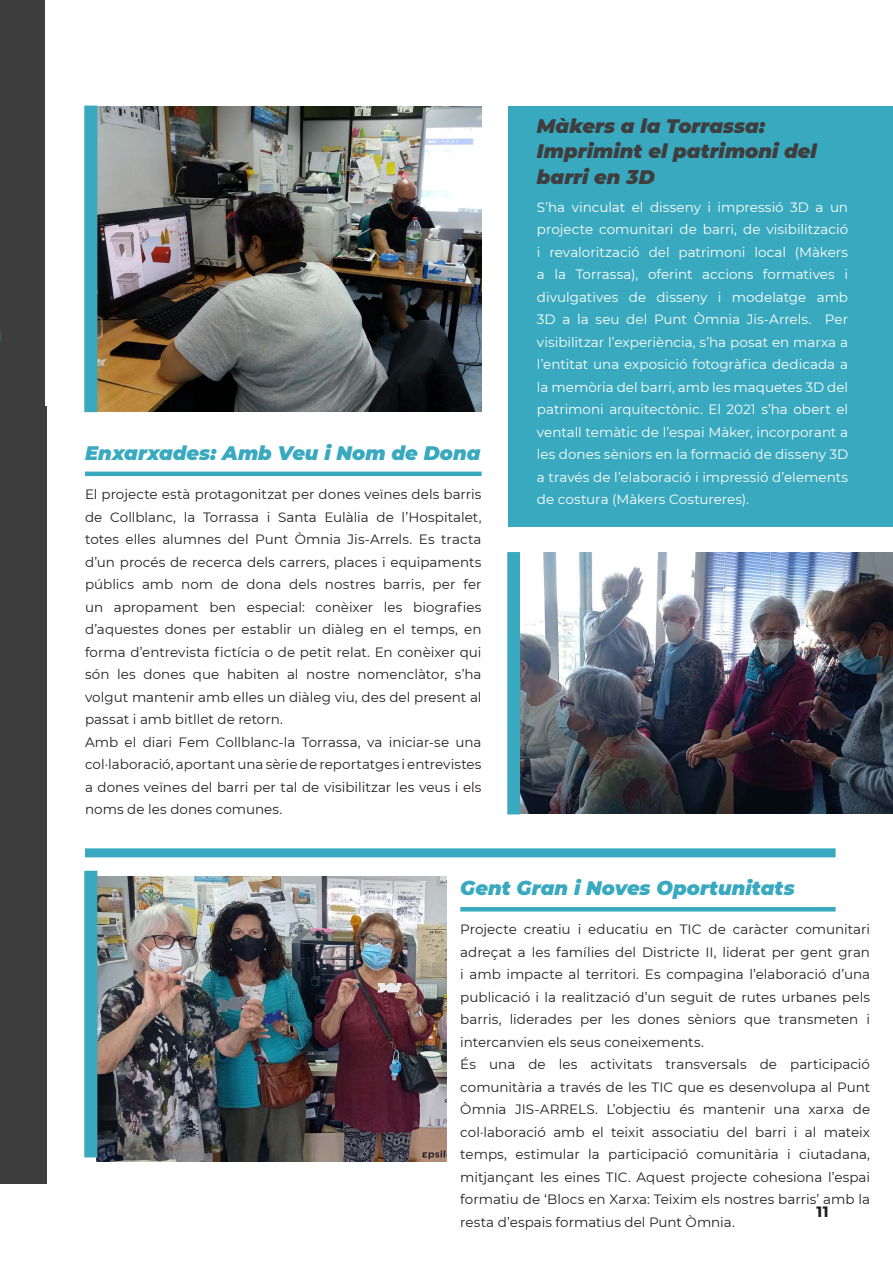
<style>
.page{position:relative;width:893px;height:1263px;background:#fff}
.page>*{position:absolute;margin:0;border:0;box-sizing:border-box;transform-origin:0 0}
.Title_01{font:italic 900 19.5px "Montserrat";color:#39a9bf}
.Title_01-2{font:italic 900 19.5px/25.5px "Montserrat";color:#3e3e3f}
.t1{font:700 15px "Montserrat";color:#231f20}
.Body_Text{font:13.5px/22.5px "Montserrat";color:#231f20;text-align:justify}
.Box_03_Text_02{font:13.5px/22.5px "Montserrat";color:#fff;text-align:justify}
</style>
<div class="page">
<div style="left:0;top:406px;width:47px;height:778px;background:#3e3e3f"></div>
<div style="left:0;top:0;width:44px;height:761px;background:#3e3e3f"></div>
<div style="left:508px;top:106px;width:385px;height:421px;background:#39a9bf"></div>
<img style="left:97px;top:106px;width:385px;height:305px">
<img style="left:520px;top:553px;width:373px;height:261px">
<div style="left:84px;top:106px;width:13px;height:306px;background:#39a9bf;border:2px solid #39a9bf"></div>
<div style="left:507px;top:552px;width:13px;height:262px;background:#39a9bf;border:2px solid #39a9bf"></div>
<hr style="left:85px;top:472px;width:397px;height:4px;background:#39a9bf">
<div style="left:85px;top:848px;width:751px;height:9px;background:#39a9bf"></div>
<img style="left:97px;top:876px;width:349px;height:285px">
<div style="left:84px;top:871px;width:13px;height:286px;background:#39a9bf;border:2px solid #39a9bf"></div>
<hr style="left:460px;top:907px;width:376px;height:4px;background:#39a9bf">
<p class="Title_01" style="left:85px;top:438px;width:397px">Enxarxades: Amb Veu i Nom de Dona</p>
<p class="Body_Text" style="left:85px;top:482px;width:398px">El projecte està protagonitzat per dones veïnes dels barris de Collblanc, la Torrassa i Santa Eulàlia de l’Hospitalet, totes elles alumnes del Punt Òmnia Jis-Arrels. Es tracta d’un procés de recerca dels carrers, places i equipaments públics amb nom de dona dels nostres barris, per fer un apropament ben especial: conèixer les biografies d’aquestes dones per establir un diàleg en el temps, en forma d’entrevista fictícia o de petit relat. En conèixer qui són les dones que habiten al nostre nomenclàtor, s’ha volgut mantenir amb elles un diàleg viu, des del present al passat i amb bitllet de retorn.</p>
<p class="Body_Text" style="left:85px;top:730px;width:398px">Amb el diari Fem Collblanc-la Torrassa, va iniciar-se una col·laboració, aportant una sèrie de reportatges i entrevistes a dones veïnes del barri per tal de visibilitzar les veus i els noms de les dones comunes.</p>
<p class="Title_01-2" style="left:537px;top:112px;width:282px">Màkers a la Torrassa:<br>Imprimint el patrimoni del barri en 3D</p>
<p class="Box_03_Text_02" style="left:537px;top:195px;width:313px">S’ha vinculat el disseny i impressió 3D a un projecte comunitari de barri, de visibilització i revalorització del patrimoni local (Màkers a la Torrassa), oferint accions formatives i divulgatives de disseny i modelatge amb 3D a la seu del Punt Òmnia Jis-Arrels. Per visibilitzar l’experiència, s’ha posat en marxa a l’entitat una exposició fotogràfica dedicada a la memòria del barri, amb les maquetes 3D del patrimoni arquitectònic. El 2021 s’ha obert el ventall temàtic de l’espai Màker, incorporant a les dones sèniors en la formació de disseny 3D a través de l’elaboració i impressió d’elements de costura (Màkers Costureres).</p>
<p class="Title_01" style="left:460px;top:873px;width:336px">Gent Gran i Noves Oportunitats</p>
<p class="Body_Text" style="left:460px;top:918px;width:411px">Projecte creatiu i educatiu en TIC de caràcter comunitari adreçat a les famílies del Districte II, liderat per gent gran i amb impacte al territori. Es compagina l’elaboració d’una publicació i la realització d’un seguit de rutes urbanes pels barris, liderades per les dones sèniors que transmeten i intercanvien els seus coneixements.</p>
<p class="Body_Text" style="left:460px;top:1053px;width:411px">És una de les activitats transversals de participació comunitària a través de les TIC que es desenvolupa al Punt Òmnia JIS-ARRELS. L’objectiu és mantenir una xarxa de col·laboració amb el teixit associatiu del barri i al mateix temps, estimular la participació comunitària i ciutadana, mitjançant les eines TIC. Aquest projecte cohesiona l’espai formatiu de ‘Blocs en Xarxa: Teixim els nostres barris’ amb la resta d’espais formatius del Punt Òmnia.</p>
<p class="t1" style="left:817px;top:1202px;width:14px">11</p>
</div>
